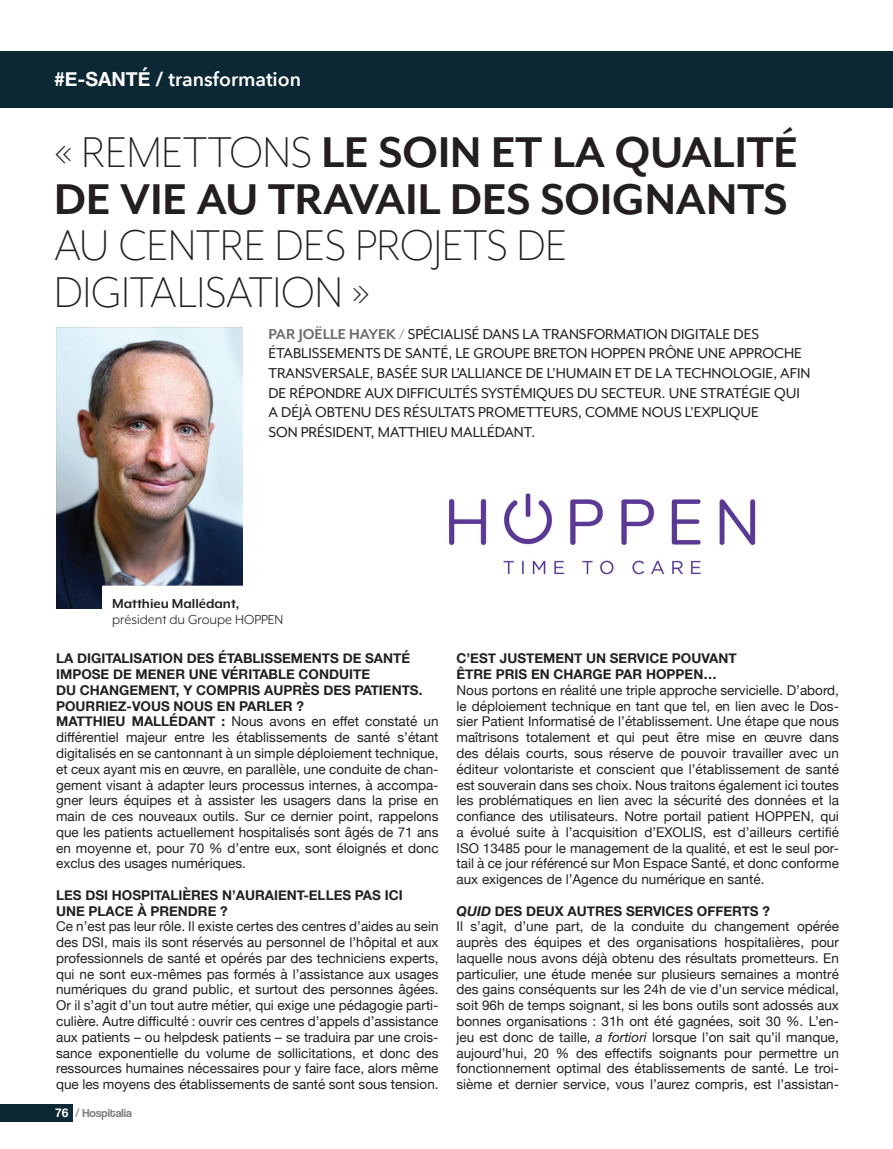
<style>
.page{position:relative;width:893px;height:1149px;background:#fff}
.page>*{position:absolute;margin:0;border:0;box-sizing:border-box;transform-origin:0 0}
.t1{font:700 49.5px/46.5px "Mr Eaves XL Mod OT";color:#231f20}
.t2{font:300 49.5px/46.5px "Mr Eaves XL Mod OT";color:#231f20}
.t3{font:600 19.5px "Avenir Next";color:#fff}
.t4{font:16.5px/19.5px "Mr Eaves XL Mod OT";color:#231f20}
.t5{font:15px "Mr Eaves XL Mod OT";color:#231f20}
.t6{font:700 15px "Mr Eaves XL Mod OT";color:#231f20}
.t7{font:13.5px/15.8px "Helvetica Neue";color:#231f20}
.t8{font:700 13.5px/15.8px "Helvetica Neue";color:#231f20}
.t9{font:12px "Coolvetica Rg";color:#808285}
.s1{font-family:"Helvetica Neue";font-weight:700}
.s2{font-weight:300}
.s3{font-weight:700;color:#6c6d70}
.s4{font-weight:700;color:#808285}
.s5{font-weight:700}
.s6{font-family:"Helvetica Neue";font-weight:700;color:#fff}
.s7{font-family:"Helvetica Neue";font-weight:700;color:#939598}
.s8{font-weight:700;font-style:italic}
.s9{font-style:italic}
</style>
<div class="page">
<img style="left:56px;top:328px;width:186px;height:280px">
<div style="left:0;top:1104px;width:72px;height:17px;background:#0c2834"></div>
<div style="left:0;top:51px;width:893px;height:57px;background:#0c2834"></div>
<div style="left:103px;top:586px;width:200px;height:48px;background:#fff"></div>
<div style="left:102px;top:585px;width:202px;height:50px;border:2px solid #fff"></div>
<img style="left:449px;top:493px;width:307px;height:82px">
<h2 class="t3" style="left:54px;top:66px;width:249px"><span class="s1">#E-SANTÉ /</span> transformation</h2>
<h1 class="t1" style="left:54px;top:129px;width:745px"><span class="s2">« REMETTONS</span> LE SOIN ET LA QUALITÉ<br>DE VIE AU TRAVAIL DES SOIGNANTS</h1>
<h1 class="t2" style="left:54px;top:222px;width:514px">AU CENTRE DES PROJETS DE<br>DIGITALISATION »</h1>
<p class="t4" style="left:268px;top:324px;width:543px"><span class="s3">PAR JOËLLE HAYEK</span> <span class="s4">/</span> SPÉCIALISÉ DANS LA TRANSFORMATION DIGITALE DES ÉTABLISSEMENTS DE SANTÉ, LE GROUPE BRETON HOPPEN PRÔNE UNE APPROCHE TRANSVERSALE, BASÉE SUR L’ALLIANCE DE L’HUMAIN ET DE LA TECHNOLOGIE, AFIN DE RÉPONDRE AUX DIFFICULTÉS SYSTÉMIQUES DU SECTEUR. UNE STRATÉGIE QUI A DÉJÀ OBTENU DES RÉSULTATS PROMETTEURS, COMME NOUS L’EXPLIQUE<br>SON PRÉSIDENT, MATTHIEU MALLÉDANT.</p>
<p class="t6" style="left:112px;top:595px;width:129px">Matthieu Mallédant,</p>
<p class="t5" style="left:112px;top:612px;width:173px">président du Groupe HOPPEN</p>
<p class="t7" style="left:56px;top:650px;width:384px"><span class="s5">LA DIGITALISATION DES ÉTABLISSEMENTS DE SANTÉ IMPOSE DE MENER UNE VÉRITABLE CONDUITE<br>DU CHANGEMENT, Y COMPRIS AUPRÈS DES PATIENTS.<br>POURRIEZ-VOUS NOUS EN PARLER ?<br>MATTHIEU MALLÉDANT :</span> Nous avons en effet constaté un différentiel majeur entre les établissements de santé s’étant digitalisés en se cantonnant à un simple déploiement technique, et ceux ayant mis en œuvre, en parallèle, une conduite de chan&shy;gement visant à adapter leurs processus internes, à accompa&shy;gner leurs équipes et à assister les usagers dans la prise en main de ces nouveaux outils. Sur ce dernier point, rappelons que les patients actuellement hospitalisés sont âgés de 71 ans en moyenne et, pour 70 % d’entre eux, sont éloignés et donc exclus des usages numériques.</p>
<p class="t8" style="left:56px;top:886px;width:348px">LES DSI HOSPITALIÈRES N’AURAIENT-ELLES PAS ICI<br>UNE PLACE À PRENDRE ?</p>
<p class="t7" style="left:56px;top:918px;width:384px;text-align:justify">Ce n’est pas leur rôle. Il existe certes des centres d’aides au sein des DSI, mais ils sont réservés au personnel de l’hôpital et aux professionnels de santé et opérés par des techniciens experts, qui ne sont eux-mêmes pas formés à l’assistance aux usages numériques du grand public, et surtout des personnes âgées.<br>Or il s’agit d’un tout autre métier, qui exige une pédagogie parti&shy;culière. Autre difficulté : ouvrir ces centres d’appels d’assistance aux patients – ou helpdesk patients – se traduira par une crois&shy;sance exponentielle du volume de sollicitations, et donc des ressources humaines nécessaires pour y faire face, alors même que les moyens des établissements de santé sont sous tension.</p>
<p class="t9" style="left:55px;top:1105px;width:78px"><span class="s6">76</span> <span class="s7">/</span> Hospitalia</p>
<p class="t8" style="left:457px;top:650px;width:282px">C’EST JUSTEMENT UN SERVICE POUVANT<br>ÊTRE PRIS EN CHARGE PAR HOPPEN…</p>
<p class="t7" style="left:457px;top:681px;width:384px;text-align:justify">Nous portons en réalité une triple approche servicielle. D’abord, le déploiement technique en tant que tel, en lien avec le Dos&shy;sier Patient Informatisé de l’établissement. Une étape que nous maîtrisons totalement et qui peut être mise en œuvre dans des délais courts, sous réserve de pouvoir travailler avec un éditeur volontariste et conscient que l’établissement de santé est souverain dans ses choix. Nous traitons également ici toutes les problématiques en lien avec la sécurité des données et la confiance des utilisateurs. Notre portail patient HOPPEN, qui a évolué suite à l’acquisition d’EXOLIS, est d’ailleurs certifié ISO 13485 pour le management de la qualité, et est le seul por&shy;tail à ce jour référencé sur Mon Espace Santé, et donc conforme aux exigences de l’Agence du numérique en santé.</p>
<p class="t7" style="left:457px;top:902px;width:384px"><span class="s8">QUID</span> <span class="s5">DES DEUX AUTRES SERVICES OFFERTS ?<br></span>Il s’agit, d’une part, de la conduite du changement opérée auprès des équipes et des organisations hospitalières, pour laquelle nous avons déjà obtenu des résultats prometteurs. En particulier, une étude menée sur plusieurs semaines a montré des gains conséquents sur les 24h de vie d’un service médical, soit 96h de temps soignant, si les bons outils sont adossés aux bonnes organisations : 31h ont été gagnées, soit 30 %. L’en&shy;jeu est donc de taille, <span class="s9">a fortiori</span> lorsque l’on sait qu’il manque, aujourd’hui, 20 % des effectifs soignants pour permettre un fonctionnement optimal des établissements de santé. Le troi&shy;sième et dernier service, vous l’aurez compris, est l’assistan-</p>
</div>
